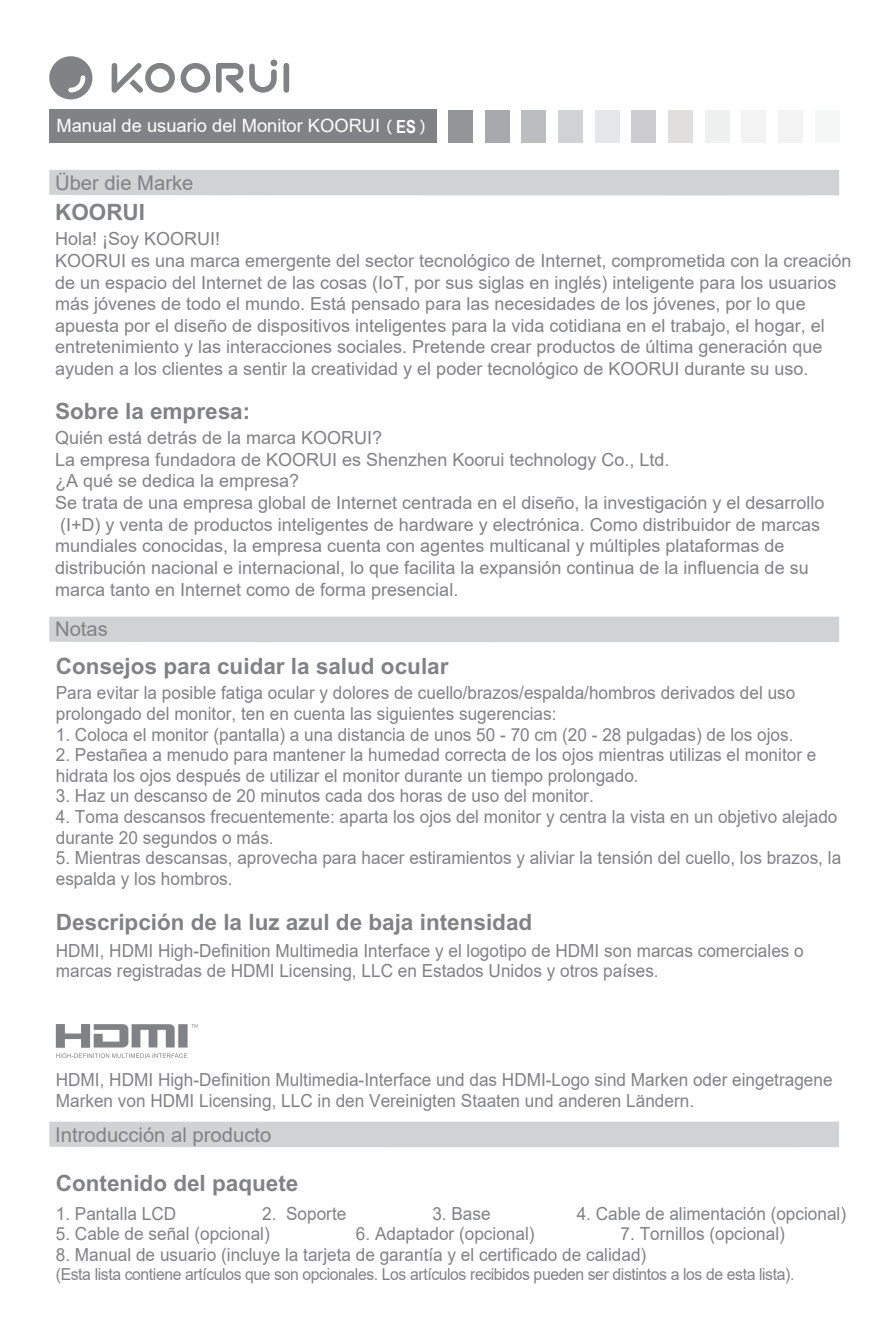
<style>
.page{position:relative;width:893px;height:1340px;background:#fff}
.page>*{position:absolute;margin:0;border:0;box-sizing:border-box;transform-origin:0 0}
.t1{font:700 22.5px "Arial";color:#808285}
.t2{font:20.25px "Arial";color:#808285}
.t3{font:18.22px "Arial";color:#fff}
.t4{font:18px/20.7px "Arial";color:#808285;scale:.95 1}
.t5{font:18px/21.6px "Arial";color:#808285}
.t6{font:16.43px "Arial";letter-spacing:-.025em;color:#808285;scale:.96 1}
.s1{font-family:"Source Han Sans CN";font-weight:500;font-size:15.75px}
.s2{font-family:"Arial Narrow";font-weight:700;font-size:18px}
</style>
<div class="page">
<div style="left:49px;top:1121px;width:790px;height:26px;background:#d1d2d4"></div>
<div style="left:49px;top:170px;width:790px;height:25px;background:#d1d2d4"></div>
<svg style="left:49px;top:56px;width:43px;height:43px"></svg>
<svg style="left:112px;top:60px;width:177px;height:33px"></svg>
<div style="left:49px;top:616px;width:790px;height:26px;background:#d1d2d4"></div>
<svg style="left:56px;top:1024px;width:142px;height:23px"></svg>
<svg style="left:56px;top:1053px;width:131px;height:4px"></svg>
<div style="left:49px;top:109px;width:388px;height:34px;background:#808285"></div>
<div style="left:448px;top:110px;width:25px;height:32px;background:#939598"></div>
<div style="left:485px;top:110px;width:24px;height:32px;background:#a8a9ad"></div>
<div style="left:521px;top:110px;width:25px;height:32px;background:#bcbdc0"></div>
<div style="left:558px;top:110px;width:25px;height:32px;background:#d1d2d4"></div>
<div style="left:595px;top:110px;width:25px;height:32px;background:#e6e7e9"></div>
<div style="left:631px;top:110px;width:25px;height:32px;background:#cdcdcf"></div>
<div style="left:668px;top:110px;width:25px;height:32px;background:#e0dfde"></div>
<div style="left:705px;top:110px;width:25px;height:32px;background:#eff0f0"></div>
<div style="left:741px;top:110px;width:25px;height:32px;background:#f3f3f3"></div>
<div style="left:778px;top:110px;width:25px;height:32px;background:#f3f3f3"></div>
<div style="left:815px;top:110px;width:25px;height:32px;background:#f5f7f7"></div>
<p class="t3" style="left:56px;top:113px;width:380px">Manual de usuario del Monitor KOORUI<span class="s1">（</span> <span class="s2">ES</span> <span class="s1">）</span></p>
<p class="t2" style="left:55px;top:169px;width:140px">Über die Marke</p>
<p class="t1" style="left:55px;top:199px;width:91px">KOORUI</p>
<p class="t5" style="left:55px;top:228px;width:798px">Hola! ¡Soy KOORUI!<br>KOORUI es una marca emergente del sector tecnológico de Internet, comprometida con la creación de un espacio del Internet de las cosas (IoT, por sus siglas en inglés) inteligente para los usuarios más jóvenes de todo el mundo. Está pensado para las necesidades de los jóvenes, por lo que apuesta por el diseño de dispositivos inteligentes para la vida cotidiana en el trabajo, el hogar, el entretenimiento y las interacciones sociales. Pretende crear productos de última generación que ayuden a los clientes a sentir la creatividad y el poder tecnológico de KOORUI durante su uso.</p>
<p class="t1" style="left:55px;top:397px;width:197px">Sobre la empresa:</p>
<p class="t5" style="left:55px;top:427px;width:771px">Quién está detrás de la marca KOORUI?<br>La empresa fundadora de KOORUI es Shenzhen Koorui technology Co., Ltd.<br>¿A qué se dedica la empresa?<br>Se trata de una empresa global de Internet centrada en el diseño, la investigación y el desarrollo (I+D) y venta de productos inteligentes de hardware y electrónica. Como distribuidor de marcas mundiales conocidas, la empresa cuenta con agentes multicanal y múltiples plataformas de distribución nacional e internacional, lo que facilita la expansión continua de la influencia de su marca tanto en Internet como de forma presencial.</p>
<p class="t2" style="left:55px;top:615px;width:54px">Notas</p>
<p class="t1" style="left:56px;top:653px;width:394px">Consejos para cuidar la salud ocular</p>
<p class="t4" style="left:56px;top:682px;width:780px">Para evitar la posible fatiga ocular y dolores de cuello/brazos/espalda/hombros derivados del uso prolongado del monitor, ten en cuenta las siguientes sugerencias:</p>
<p class="t4" style="left:56px;top:723px;width:778px">1. Coloca el monitor (pantalla) a una distancia de unos 50 - 70 cm (20 - 28 pulgadas) de los ojos.</p>
<p class="t4" style="left:56px;top:744px;width:802px">2. Pestañea a menudo para mantener la humedad correcta de los ojos mientras utilizas el monitor e hidrata los ojos después de utilizar el monitor durante un tiempo prolongado.</p>
<p class="t4" style="left:56px;top:785px;width:568px">3. Haz un descanso de 20 minutos cada dos horas de uso del monitor.</p>
<p class="t4" style="left:56px;top:806px;width:824px">4. Toma descansos frecuentemente: aparta los ojos del monitor y centra la vista en un objetivo alejado durante 20 segundos o más.</p>
<p class="t4" style="left:56px;top:847px;width:828px">5. Mientras descansas, aprovecha para hacer estiramientos y aliviar la tensión del cuello, los brazos, la espalda y los hombros.</p>
<p class="t1" style="left:56px;top:909px;width:478px">Descripción de la luz azul de baja intensidad</p>
<p class="t4" style="left:56px;top:939px;width:789px">HDMI, HDMI High-Definition Multimedia Interface y el logotipo de HDMI son marcas comerciales o marcas registradas de HDMI Licensing, LLC en Estados Unidos y otros países.</p>
<p class="t4" style="left:56px;top:1069px;width:819px">HDMI, HDMI High-Definition Multimedia-Interface und das HDMI-Logo sind Marken oder eingetragene<br>Marken von HDMI Licensing, LLC in den Vereinigten Staaten und anderen Ländern.</p>
<p class="t2" style="left:55px;top:1121px;width:218px">Introducción al producto</p>
<p class="t1" style="left:56px;top:1169px;width:244px">Contenido del paquete</p>
<p class="t4" style="left:56px;top:1202px;width:128px">1. Pantalla LCD</p>
<p class="t4" style="left:262px;top:1202px;width:90px">2. Soporte</p>
<p class="t4" style="left:432px;top:1202px;width:63px">3. Base</p>
<p class="t4" style="left:577px;top:1202px;width:285px">4. Cable de alimentación (opcional)</p>
<p class="t4" style="left:56px;top:1223px;width:227px">5. Cable de señal (opcional)</p>
<p class="t4" style="left:356px;top:1223px;width:190px">6. Adaptador (opcional)</p>
<p class="t4" style="left:621px;top:1223px;width:174px">7. Tornillos (opcional)</p>
<p class="t4" style="left:56px;top:1244px;width:623px">8. Manual de usuario (incluye la tarjeta de garantía y el certificado de calidad)</p>
<p class="t6" style="left:56px;top:1262px;width:771px">(Esta lista contiene artículos que son opcionales. Los artículos recibidos pueden ser distintos a los de esta lista).</p>
</div>
